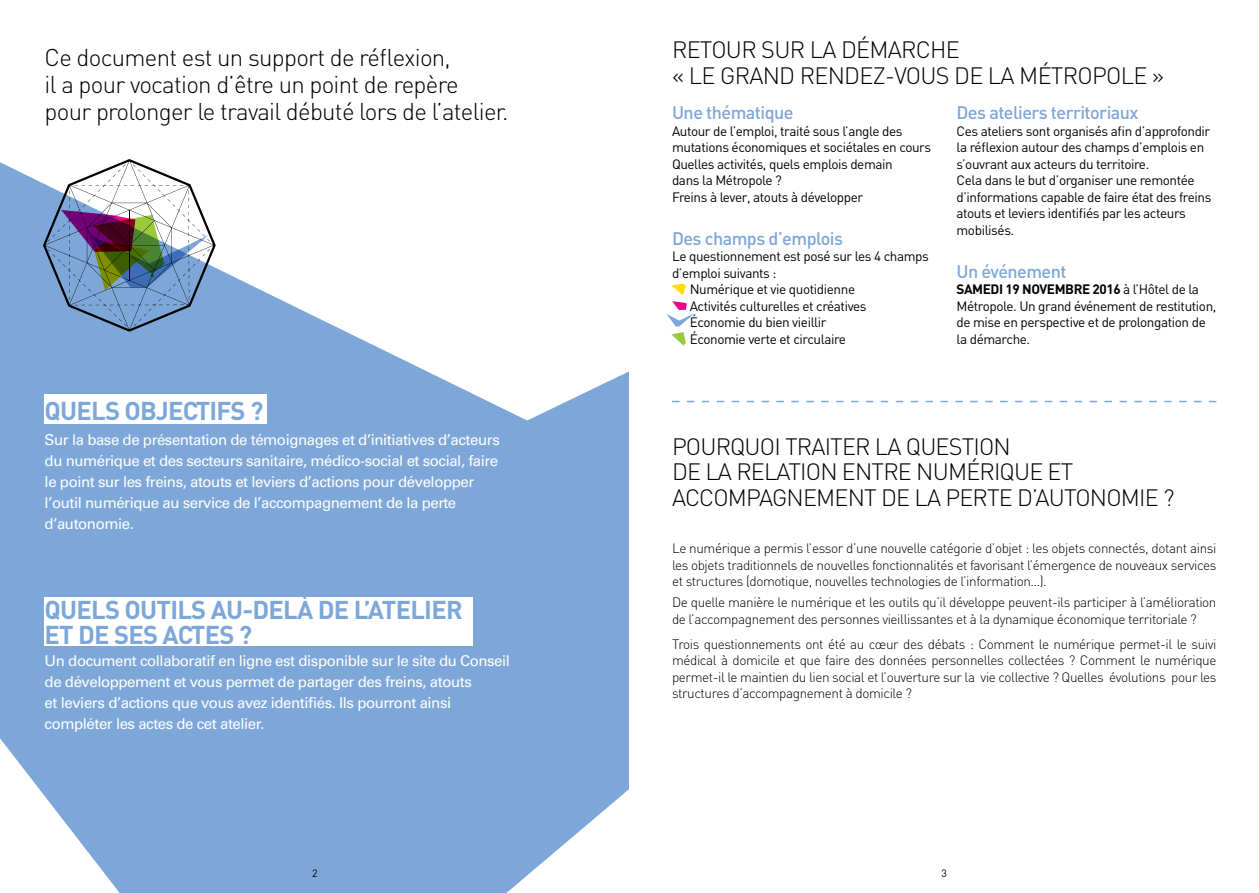
<style>
.page{position:relative;width:1259px;height:893px;background:#fff}
.page>*{position:absolute;margin:0;border:0;box-sizing:border-box;transform-origin:0 0}
.t1{font:700 25.5px/25.5px "DIN";letter-spacing:-.03em;color:#7da7d8}
.t2{font:300 24px/27.2px "DIN";letter-spacing:-.03em;color:#000}
.t3{font:300 23.4px/25.5px "DIN";letter-spacing:-.035em;color:#000}
.t4{font:500 18px "DIN";letter-spacing:-.03em;color:#7da7d8}
.t5{font:15px/21px "Univers LT Std";letter-spacing:-.03em;color:#fff}
.t6{font:300 13.5px/16.5px "DIN";letter-spacing:-.03em;color:#000;text-align:justify}
.t7{font:13.5px/16.5px "DIN";letter-spacing:-.03em;color:#000}
.t8{font:10.5px "DIN";color:#000}
.s1{font-weight:700}
</style>
<div class="page">
<svg style="left:0;top:162px;width:629px;height:731px;fill:#7da7d8"></svg>
<svg style="left:672px;top:401px;width:544px;height:1px"></svg>
<svg style="left:671px;top:284px;width:15px;height:11px"></svg>
<svg style="left:667px;top:301px;width:28px;height:45px"></svg>
<svg style="left:43px;top:159px;width:173px;height:173px"></svg>
<div style="left:45px;top:395px;width:222px;height:29px;background:#fff"></div>
<div style="left:45px;top:597px;width:428px;height:49px;background:#fff"></div>
<h2 class="t2" style="left:45px;top:43px;width:465px">Ce document est un support de réflexion,<br>il a pour vocation d’être un point de repère pour prolonger le travail débuté lors de l’atelier.</h2>
<h3 class="t3" style="left:672px;top:36px;width:494px">Retour sur la démarche<br>« le Grand rendez-vous de la Métropole »</h3>
<h3 class="t4" style="left:672px;top:101px;width:123px">Une thématique</h3>
<p class="t7" style="left:672px;top:122px;width:261px">Autour de l’emploi, traité sous l’angle des mutations économiques et sociétales en cours Quelles activités, quels emplois demain<br>dans la Métropole ?<br>Freins à lever, atouts à développer</p>
<h3 class="t4" style="left:672px;top:227px;width:173px">Des champs d’emplois</h3>
<p class="t7" style="left:672px;top:248px;width:258px">Le questionnement est posé sur les 4 champs</p>
<p class="t7" style="left:672px;top:264px;width:106px">d’emploi suivants :</p>
<p class="t7" style="left:690px;top:281px;width:167px">Numérique et vie quotidienne</p>
<p class="t7" style="left:690px;top:297px;width:178px">Activités culturelles et créatives</p>
<p class="t7" style="left:690px;top:314px;width:138px">Économie du bien vieillir</p>
<p class="t7" style="left:690px;top:330px;width:158px">Économie verte et circulaire</p>
<h3 class="t4" style="left:956px;top:101px;width:184px">Des ateliers territoriaux</h3>
<p class="t7" style="left:956px;top:122px;width:256px">Ces ateliers sont organisés afin d’approfondir la réflexion autour des champs d’emplois en s’ouvrant aux acteurs du territoire.<br>Cela dans le but d’organiser une remontée d’informations capable de faire état des freins atouts et leviers identifiés par les acteurs mobilisés.</p>
<h3 class="t4" style="left:956px;top:260px;width:112px">Un événement</h3>
<p class="t7" style="left:956px;top:281px;width:261px"><span class="s1">SAMEDI 19 NOVEMBRE 2016</span> à l’Hôtel de la Métropole. Un grand événement de restitution, de mise en perspective et de prolongation de la démarche.</p>
<h1 class="t1" style="left:45px;top:397px;width:175px">QUELS OBJECTIFS</h1>
<h1 class="t1" style="left:250px;top:397px;width:15px">?</h1>
<p class="t5" style="left:45px;top:429px;width:457px">Sur la base de présentation de témoignages et d’initiatives d’acteurs du numérique et des secteurs sanitaire, médico‐social et social, faire le point sur les freins, atouts et leviers d’actions pour développer l’outil numérique au service de l’accompagnement de la perte d’autonomie.</p>
<h1 class="t1" style="left:45px;top:596px;width:393px">QUELS OUTI LS AU-DELÀ DE L’ATELIER<br>ET DE SES</h1>
<h1 class="t1" style="left:163px;top:622px;width:91px">ACTES ?</h1>
<p class="t5" style="left:45px;top:650px;width:467px">Un document collaboratif en ligne est disponible sur le site du Conseil de développement et vous permet de partager des freins, atouts<br>et leviers d’actions que vous avez identifiés. Ils pourront ainsi compléter les actes de cet atelier.</p>
<h3 class="t3" style="left:672px;top:433px;width:504px">Pourquoi traiter la question<br>de la relation entre numérique et accompagnement de la perte d’autonomie ?</h3>
<p class="t6" style="left:672px;top:540px;width:546px">Le numérique a permis l’essor d’une nouvelle catégorie d’objet : les objets connectés, dotant ainsi les objets traditionnels de nouvelles fonctionnalités et favorisant l’émergence de nouveaux services et structures (domotique, nouvelles technologies de l’information…).</p>
<p class="t6" style="left:672px;top:593px;width:546px">De quelle manière le numérique et les outils qu’il développe peuvent-ils participer à l’amélioration de l’accompagnement des personnes vieillissantes et à la dynamique économique territoriale ?</p>
<p class="t6" style="left:672px;top:635px;width:546px">Trois questionnements ont été au cœur des débats : Comment le numérique permet-il le suivi médical à domicile et que faire des données personnelles collectées ? Comment le numérique permet-il le maintien du lien social et l’ouverture sur la vie collective ? Quelles évolutions pour les structures d’accompagnement à domicile ?</p>
<p class="t8" style="left:312px;top:866px;width:7px">2</p>
<p class="t8" style="left:941px;top:866px;width:7px">3</p>
</div>
